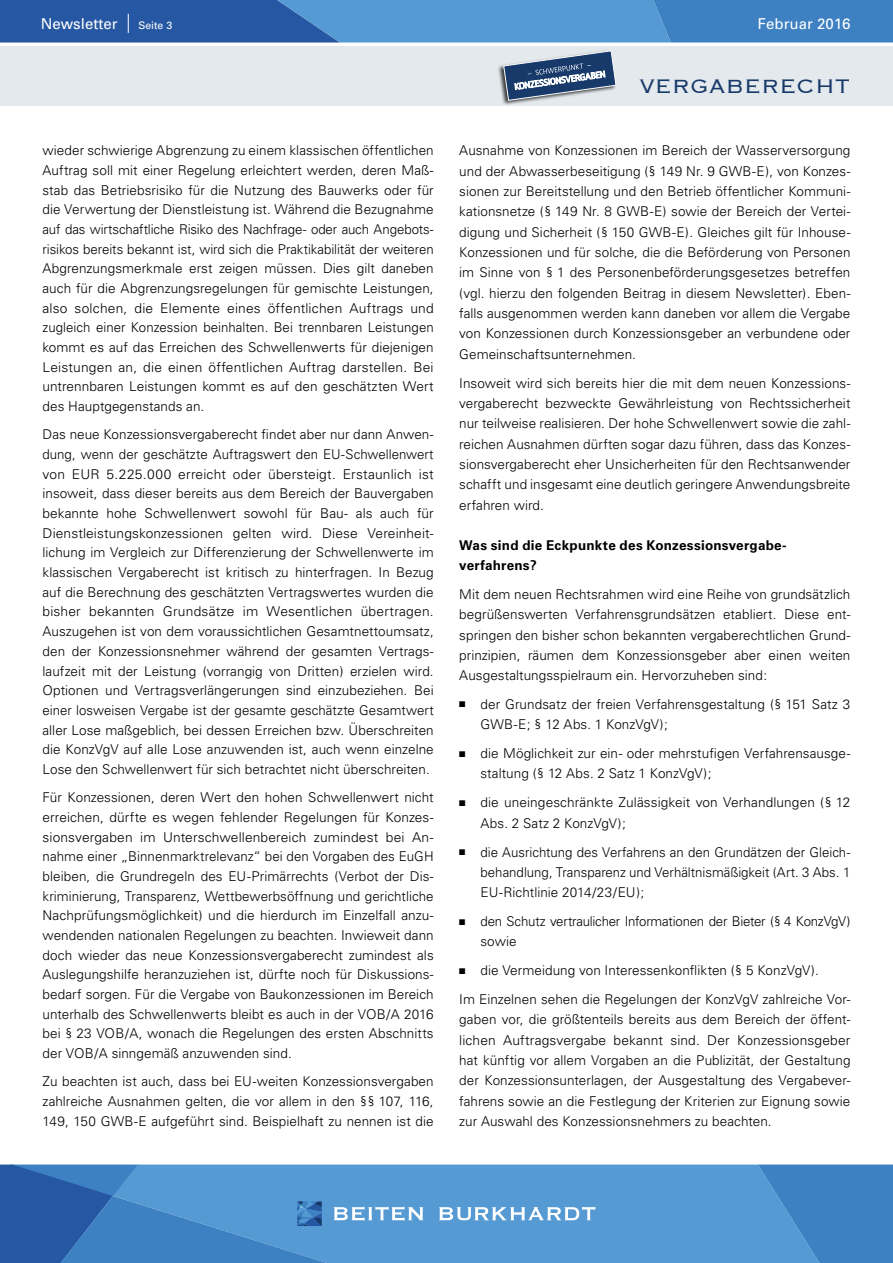
<style>
.page{position:relative;width:893px;height:1263px;background:#fff}
.page>*{position:absolute;margin:0;border:0;box-sizing:border-box;transform-origin:0 0}
.t1{font:300 25.5px "Copperplate";color:#173a6a}
.t2{font:15px "Univers";color:#fff}
.t3{font:300 13.5px/19.6px "Univers";letter-spacing:.005em;color:#000;text-align:justify}
.t4{font:300 13.5px/20.4px "Univers";letter-spacing:-.015em;color:#000}
.t5{font:700 13.5px/19.5px "Univers";letter-spacing:.02em;color:#000}
.t6{font:10.5px "Univers";color:#fff}
</style>
<div class="page">
<div style="left:0;top:46px;width:893px;height:60px;background:#e3e9ec"></div>
<svg style="left:0;top:0;width:893px;height:43px;background:#407dbe"></svg>
<div style="left:423px;top:1164px;width:16px;height:99px;background:#559ad3"></div>
<svg style="left:0;top:1164px;width:423px;height:99px;background:#4888c6"></svg>
<svg style="left:439px;top:1164px;width:454px;height:99px;background:#5396d0"></svg>
<div style="left:497px;top:49px;width:120px;height:57px;background:#000;opacity:.75"></div>
<svg style="left:503px;top:50px;width:113px;height:51px"></svg>
<p class="t2" style="left:41px;top:14px;width:78px">Newsletter</p>
<p class="t6" style="left:138px;top:19px;width:35px">Seite 3</p>
<p class="t2" style="left:758px;top:14px;width:94px">Februar 2016</p>
<p class="t3" style="left:43px;top:141px;width:393px;text-align:left">wieder schwierige Abgrenzung zu einem klassischen öffentlichen Auftrag soll mit einer Regelung erleichtert werden, deren Maß&shy;stab das Betriebsrisiko für die Nutzung des Bauwerks oder für die Verwertung der Dienstleistung ist. Während die Bezugnahme auf das wirtschaftliche Risiko des Nachfrage- oder auch Angebots-- risikos bereits bekannt ist, wird sich die Praktikabilität der weiteren Abgrenzungsmerkmale erst zeigen müssen. Dies gilt daneben auch für die Abgrenzungsregelungen für gemischte Leistungen, also solchen, die Elemente eines öffentlichen Auftrags und zugleich einer Konzession beinhalten. Bei trennbaren Leistungen kommt es auf das Erreichen des Schwellenwerts für diejenigen Leistungen an, die einen öffentlichen Auftrag darstellen. Bei untrennbaren Leistungen kommt es auf den geschätzten Wert des Hauptgegenstands an.</p>
<p class="t3" style="left:43px;top:425px;width:393px">Das neue Konzessionsvergaberecht findet aber nur dann Anwen&shy;dung, wenn der geschätzte Auftragswert den EU-Schwellenwert von EUR 5.225.000 erreicht oder übersteigt. Erstaunlich ist insoweit, dass dieser bereits aus dem Bereich der Bauvergaben bekannte hohe Schwellenwert sowohl für Bau- als auch für Dienstleistungskonzessionen gelten wird. Diese Vereinheit&shy;lichung im Vergleich zur Differenzierung der Schwellenwerte im klassischen Vergaberecht ist kritisch zu hinterfragen. In Bezug auf die Berechnung des geschätzten Vertragswertes wurden die bisher bekannten Grundsätze im Wesentlichen übertragen.<br>Auszugehen ist von dem voraussichtlichen Gesamtnettoumsatz, den der Konzessionsnehmer während der gesamten Vertrags&shy;laufzeit mit der Leistung (vorrangig von Dritten) erzielen wird.<br>Optionen und Vertragsverlängerungen sind einzubeziehen. Bei einer losweisen Vergabe ist der gesamte geschätzte Gesamtwert aller Lose maßgeblich, bei dessen Erreichen bzw. Überschreiten die KonzVgV auf alle Lose anzuwenden ist, auch wenn einzelne Lose den Schwellenwert für sich betrachtet nicht überschreiten.</p>
<p class="t3" style="left:43px;top:787px;width:393px">Für Konzessionen, deren Wert den hohen Schwellenwert nicht erreichen, dürfte es wegen fehlender Regelungen für Konzes&shy;sionsvergaben im Unterschwellenbereich zumindest bei An&shy;nahme einer „Binnenmarktrelevanz“ bei den Vorgaben des EuGH bleiben, die Grundregeln des EU-Primärrechts (Verbot der Dis&shy;kriminierung, Transparenz, Wettbewerbsöffnung und gerichtliche Nachprüfungsmöglichkeit) und die hierdurch im Einzelfall anzu&shy;wendenden nationalen Regelungen zu beachten. Inwieweit dann doch wieder das neue Konzessionsvergaberecht zumindest als Auslegungshilfe heranzuziehen ist, dürfte noch für Diskussions&shy;bedarf sorgen. Für die Vergabe von Baukonzessionen im Bereich unterhalb des Schwellenwerts bleibt es auch in der VOB/A 2016 bei § 23 VOB/A, wonach die Regelungen des ersten Abschnitts der VOB/A sinngemäß anzuwenden sind.</p>
<p class="t3" style="left:43px;top:1071px;width:393px">Zu beachten ist auch, dass bei EU-weiten Konzessionsvergaben zahlreiche Ausnahmen gelten, die vor allem in den §§ 107, 116, 149, 150 GWB-E aufgeführt sind. Beispielhaft zu nennen ist die</p>
<h1 class="t1" style="left:639px;top:70px;width:213px">VERGABERECHT</h1>
<p class="t3" style="left:459px;top:140px;width:393px;line-height:20.4px">Ausnahme von Konzessionen im Bereich der Wasserversorgung und der Abwasserbeseitigung (§ 149 Nr. 9 GWB-E), von Konzes&shy;sionen zur Bereitstellung und den Betrieb öffentlicher Kommuni&shy;kationsnetze (§ 149 Nr. 8 GWB-E) sowie der Bereich der Vertei&shy;digung und Sicherheit (§ 150 GWB-E). Gleiches gilt für Inhouse-Konzessionen und für solche, die die Beförderung von Personen im Sinne von § 1 des Personenbeförderungsgesetzes betreffen (vgl. hierzu den folgenden Beitrag in diesem Newsletter). Eben&shy;falls ausgenommen werden kann daneben vor allem die Vergabe von Konzessionen durch Konzessionsgeber an verbundene oder Gemeinschaftsunternehmen.</p>
<p class="t3" style="left:459px;top:373px;width:393px;line-height:20.4px">Insoweit wird sich bereits hier die mit dem neuen Konzessions&shy;vergaberecht bezweckte Gewährleistung von Rechtssicherheit nur teilweise realisieren. Der hohe Schwellenwert sowie die zahl&shy;reichen Ausnahmen dürften sogar dazu führen, dass das Konzes&shy;sionsvergaberecht eher Unsicherheiten für den Rechtsanwender schafft und insgesamt eine deutlich geringere Anwendungsbreite erfahren wird.</p>
<p class="t5" style="left:459px;top:536px;width:329px">Was sind die Eckpunkte des Konzessionsvergabe&shy;verfahrens?</p>
<p class="t3" style="left:459px;top:584px;width:393px;line-height:20.4px">Mit dem neuen Rechtsrahmen wird eine Reihe von grundsätzlich begrüßenswerten Verfahrensgrundsätzen etabliert. Diese ent&shy;springen den bisher schon bekannten vergaberechtlichen Grund&shy;prinzipien, räumen dem Konzessionsgeber aber einen weiten Ausgestaltungsspielraum ein. Hervorzuheben sind:</p>
<p class="t3" style="left:480px;top:694px;width:371px;line-height:20.4px;text-indent:-21px">■ der Grundsatz der freien Verfahrensgestaltung (§ 151 Satz 3<br>GWB-E; § 12 Abs. 1 KonzVgV);</p>
<p class="t3" style="left:480px;top:743px;width:371px;line-height:20.4px;text-indent:-21px">■ die Möglichkeit zur ein- oder mehrstufigen Verfahrensausge&shy;staltung (§ 12 Abs. 2 Satz 1 KonzVgV);</p>
<p class="t3" style="left:480px;top:792px;width:371px;line-height:20.4px;text-indent:-21px">■ die uneingeschränkte Zulässigkeit von Verhandlungen (§ 12<br>Abs. 2 Satz 2 KonzVgV);</p>
<p class="t3" style="left:480px;top:841px;width:371px;line-height:20.4px;text-indent:-21px">■ die Ausrichtung des Verfahrens an den Grundätzen der Gleich&shy;behandlung, Transparenz und Verhältnismäßigkeit (Art. 3 Abs. 1<br>EU-Richtlinie 2014/23/EU);</p>
<p class="t4" style="left:480px;top:911px;width:371px;text-indent:-21px">■ den Schutz vertraulicher Informationen der Bieter (§ 4 KonzVgV) sowie</p>
<p class="t3" style="left:459px;top:956px;width:393px;line-height:28.8px">■ die Vermeidung von Interessenkonflikten (§ 5 KonzVgV).<br>Im Einzelnen sehen die Regelungen der KonzVgV zahlreiche Vor-</p>
<p class="t3" style="left:459px;top:1009px;width:393px;line-height:20.4px">gaben vor, die größtenteils bereits aus dem Bereich der öffent&shy;lichen Auftragsvergabe bekannt sind. Der Konzessionsgeber hat künftig vor allem Vorgaben an die Publizität, der Gestaltung der Konzessionsunterlagen, der Ausgestaltung des Vergabever&shy;fahrens sowie an die Festlegung der Kriterien zur Eignung sowie zur Auswahl des Konzessionsnehmers zu beachten.</p>
</div>
